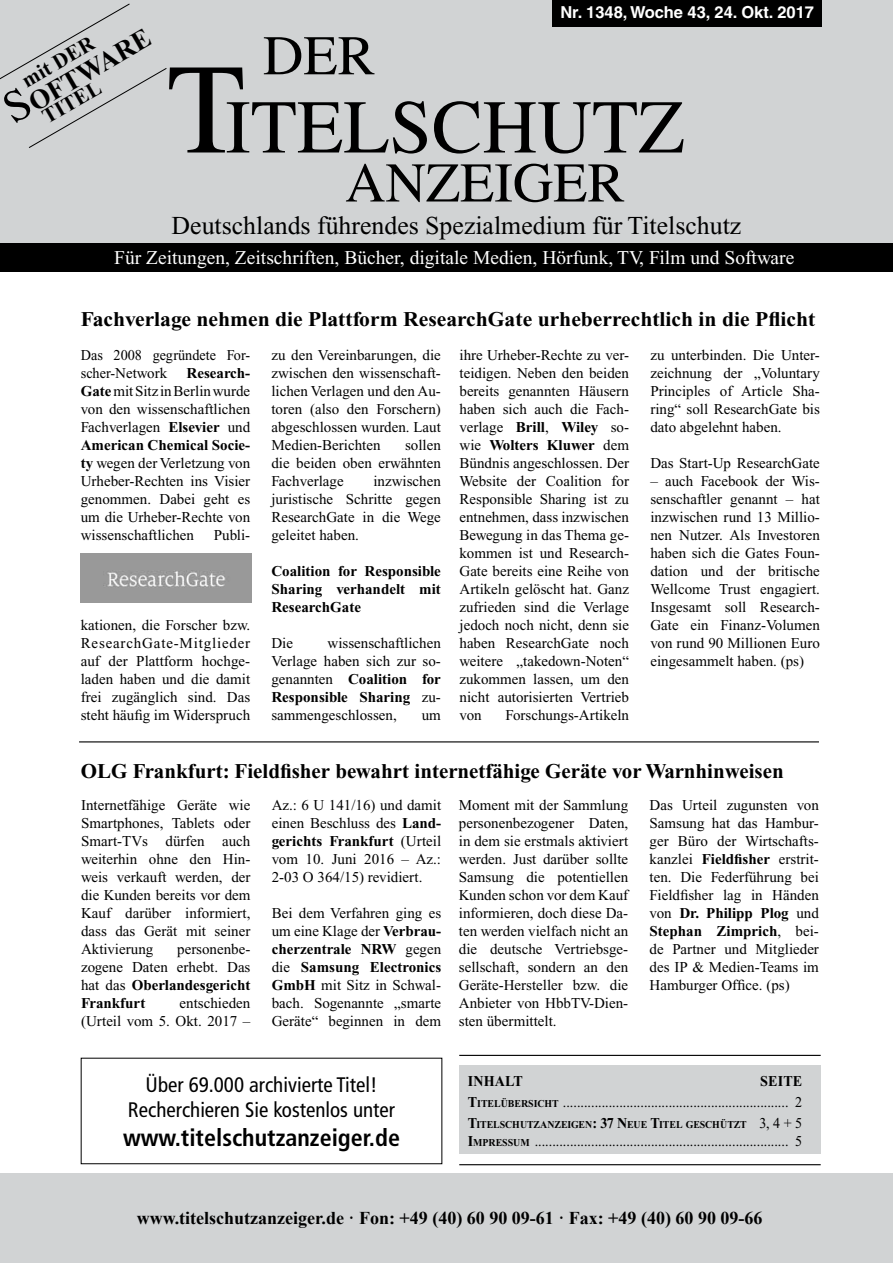
<style>
.page{position:relative;width:893px;height:1263px;background:#fff}
.page>*{position:absolute;margin:0;border:0;box-sizing:border-box;transform-origin:0 0}
.t1{font:75.9px "Times";color:#000}
.t2{font:55.95px "Times";color:#000}
.t3{font:700 27px "Times New Roman";color:#000}
.t4{font:25.8px "Times New Roman";color:#000}
.t5{font:700 condensed 24px "Frutiger";color:#000}
.t6{font:700 21px "Times New Roman";color:#000}
.t7{font:condensed 21px/25.2px "Frutiger";color:#000;text-align:center}
.t8{font:700 21px "Times New Roman";color:#000}
.t9{font:19.5px "Times New Roman";color:#fff}
.t10{font:700 18px "Times New Roman";color:#000}
.t11{font:700 16.5px "Helvetica";color:#fff}
.t12{font:15px/18px "Times New Roman";color:#000;text-align:justify}
.t13{font:15px/21px "Times New Roman";color:#000;text-align:right;scale:.94 1}
.t14{font:700 15px/18px "Times New Roman";color:#000;text-align:justify}
.t15{font:15px/18px "Times New Roman";color:#000;scale:.95 1}
.t16{font:700 15px "Times New Roman";color:#000;scale:.94 1}
.t17{font:700 10.5px "Times New Roman";letter-spacing:-.01em;color:#000;scale:.94 1}
.s1{font-family:"Times";font-weight:400;font-size:45px}
.s2{font-size:128.4px}
.s3{font-weight:700}
.s4{font-weight:700;font-size:10.5px}
.s5{font-size:15px}
.s6{font-weight:400;font-size:15px}
</style>
<div class="page">
<div style="left:0;top:0;width:893px;height:254px;background:#d1d3d4"></div>
<div style="left:0;top:243px;width:893px;height:29px;background:#000"></div>
<svg style="left:0;top:3px;width:167px;height:145px"></svg>
<div style="left:0;top:1174px;width:893px;height:89px;background:#d1d3d4"></div>
<div style="left:553px;top:0;width:269px;height:27px;background:#000"></div>
<div style="left:459px;top:1065px;width:362px;height:89px;background:#d1d3d4"></div>
<hr style="left:459px;top:1055px;width:362px;height:1px;background:#000">
<hr style="left:459px;top:1164px;width:362px;height:1px;background:#000">
<hr style="left:79px;top:741px;width:740px;height:1px;background:#000">
<img style="left:81px;top:553px;width:171px;height:50px">
<h3 class="t3" style="left:0;top:99px;width:163px;rotate:-30deg"><span class="s1">S</span>OFTWARE</h3>
<h3 class="t8" style="left:16px;top:69px;width:81px;rotate:-30deg">mit DER</h3>
<h3 class="t8" style="left:36px;top:105px;width:66px;rotate:-30deg">TITEL</h3>
<p class="t11" style="left:560px;top:2px;width:255px">Nr. 1348, Woche 43, 24. Okt. 2017</p>
<h2 class="t2" style="left:263px;top:24px;width:114px">DER</h2>
<h1 class="t1" style="left:167px;top:84px;width:519px"><span class="s2">T</span>ITELSCHUTZ</h1>
<h2 class="t2" style="left:345px;top:151px;width:281px">ANZEIGER</h2>
<h3 class="t4" style="left:172px;top:212px;width:571px">Deutschlands führendes Spezialmedium für Titelschutz</h3>
<h3 class="t9" style="left:114px;top:247px;width:682px">Für Zeitungen, Zeitschriften, Bücher, digitale Medien, Hörfunk, TV, Film und Software</h3>
<h3 class="t6" style="left:81px;top:307px;width:736px">Fachverlage nehmen die Plattform ResearchGate urheberrechtlich in die Pflicht</h3>
<p class="t15" style="left:81px;top:346px;width:180px">Das 2008 gegründete For&shy;scher-Network</p>
<p class="t12" style="left:81px;top:364px;width:171px;text-indent:106px"><span class="s3">Research-Gate</span> mit Sitz in Berlin wurde von den wissenschaftlichen Fachverlagen <span class="s3">Elsevier</span> und <span class="s3">American Chemical Socie&shy;ty</span> wegen der Verletzung von Urheber-Rechten ins Visier genommen. Dabei geht es um die Urheber-Rechte von wissenschaftlichen</p>
<p class="t12" style="left:214px;top:526px;width:38px">Publi-</p>
<p class="t12" style="left:81px;top:616px;width:171px">kationen, die Forscher bzw.<br>ResearchGate-Mitglieder auf der Plattform hochge&shy;laden haben und die damit frei zugänglich sind. Das steht häufig im Widerspruch</p>
<p class="t12" style="left:271px;top:346px;width:171px">zu den Vereinbarungen, die zwischen den wissenschaft&shy;lichen Verlagen und den Au&shy;toren (also den Forschern) abgeschlossen wurden. Laut Medien-Berichten</p>
<p class="t12" style="left:271px;top:436px;width:171px;text-indent:134px">sollen die beiden oben erwähnten Fachverlage</p>
<p class="t12" style="left:271px;top:472px;width:171px;text-indent:102px">inzwischen juristische Schritte gegen ResearchGate in die Wege geleitet haben.</p>
<p class="t14" style="left:271px;top:562px;width:171px">Coalition for Responsible Sharing verhandelt mit ResearchGate</p>
<p class="t12" style="left:271px;top:634px;width:23px">Die</p>
<p class="t12" style="left:271px;top:634px;width:171px;text-indent:56px">wissenschaftlichen Verlage haben sich zur so&shy;genannten <span class="s3">Coalition for Responsible Sharing</span> zu&shy;sammengeschlossen,</p>
<p class="t12" style="left:422px;top:706px;width:21px">um</p>
<p class="t12" style="left:459px;top:346px;width:171px">ihre Urheber-Rechte zu ver&shy;teidigen. Neben den beiden bereits genannten Häusern haben sich auch die Fach&shy;verlage <span class="s3">Brill</span>, <span class="s3">Wiley</span> so&shy;wie <span class="s3">Wolters Kluwer</span> dem Bündnis angeschlossen. Der Website der Coalition for Responsible Sharing ist zu entnehmen, dass inzwischen Bewegung in das Thema ge&shy;kommen ist und Research-Gate bereits eine Reihe von Artikeln gelöscht hat. Ganz zufrieden sind die Verlage jedoch noch nicht, denn sie haben ResearchGate noch weitere „takedown-Noten“ zukommen lassen, um den nicht autorisierten Vertrieb von</p>
<p class="t12" style="left:505px;top:706px;width:125px">Forschungs-Artikeln</p>
<p class="t12" style="left:650px;top:346px;width:171px">zu unterbinden. Die Unter&shy;zeichnung der „Voluntary Principles of Article Sha&shy;ring“ soll ResearchGate bis dato abgelehnt haben.</p>
<p class="t12" style="left:650px;top:454px;width:171px">Das Start-Up ResearchGate</p>
<p class="t12" style="left:650px;top:472px;width:171px">– auch Facebook der Wis&shy;senschaftler genannt – hat inzwischen rund 13 Millio&shy;nen Nutzer. Als Investoren haben sich die Gates Foun&shy;dation und der britische Wellcome Trust engagiert.<br>Insgesamt soll Research-Gate ein Finanz-Volumen von rund 90 Millionen Euro eingesammelt haben. (ps)</p>
<h3 class="t6" style="left:81px;top:759px;width:704px">OLG Frankfurt: Fieldfisher bewahrt internetfähige Geräte vor Warnhinweisen</h3>
<p class="t12" style="left:81px;top:796px;width:171px">Internetfähige Geräte wie Smartphones, Tablets oder Smart-TVs dürfen auch weiterhin ohne den Hin&shy;weis verkauft werden, der die Kunden bereits vor dem Kauf darüber informiert, dass das Gerät mit seiner Aktivierung</p>
<p class="t12" style="left:459px;top:796px;width:171px">Moment mit der Sammlung personenbezogener Daten, in dem sie erstmals aktiviert werden. Just darüber sollte Samsung die potentiellen Kunden schon vor dem Kauf informieren, doch diese Da&shy;ten werden vielfach nicht an die deutsche Vertriebsge&shy;sellschaft, sondern an den Geräte-Hersteller bzw. die Anbieter von HbbTV-Dien&shy;sten übermittelt.</p>
<p class="t12" style="left:649px;top:796px;width:171px">Das Urteil zugunsten von Samsung hat das Hambur&shy;ger Büro der Wirtschafts&shy;kanzlei <span class="s3">Fieldfisher</span> erstrit&shy;ten. Die Federführung bei Fieldfisher lag in Händen von <span class="s3">Dr. Philipp Plog</span> und <span class="s3">Stephan Zimprich</span>, bei&shy;de Partner und Mitglieder des IP &amp; Medien-Teams im Hamburger Office. (ps)</p>
<p class="t12" style="left:272px;top:796px;width:171px">Az.: 6 U 141/16) und damit einen Beschluss des <span class="s3">Land&shy;gerichts Frankfurt</span> (Urteil vom 10. Juni 2016 – Az.:<br>2-03 O 364/15) revidiert.</p>
<p class="t12" style="left:272px;top:904px;width:171px">Bei dem Verfahren ging es um eine Klage der <span class="s3">Verbrau&shy;cherzentrale NRW</span> gegen die <span class="s3">Samsung Electronics GmbH</span> mit Sitz in Schwal&shy;bach. Sogenannte „smarte Geräte“ beginnen in dem</p>
<p class="t12" style="left:81px;top:940px;width:171px;text-indent:96px">personenbe&shy;zogene Daten erhebt. Das hat das <span class="s3">Oberlandesgericht Frankfurt</span></p>
<p class="t12" style="left:81px;top:994px;width:171px;text-align:right">entschieden<br>(Urteil vom 5. Okt. 2017 –</p>
<h3 class="t7" style="left:128px;top:1072px;width:269px">Über 69.000 archivierte Titel!<br>Recherchieren Sie kostenlos unter</h3>
<h3 class="t5" style="left:123px;top:1123px;width:278px">www.titelschutzanzeiger.de</h3>
<p class="t13" style="left:468px;top:1070px;width:357px"><span class="s3">Seite<br></span><span class="s3">T</span><span class="s4">ITELÜBERSICHT</span> ................................................................ 2</p>
<p class="t17" style="left:468px;top:1118px;width:357px"><span class="s5">T</span>ITELSCHUTZANZEIGEN<span class="s5">: 37 N</span>EUE <span class="s5">T</span>ITEL GESCHÜTZT <span class="s6">3, 4 + 5</span></p>
<p class="t13" style="left:468px;top:1130px;width:357px"><span class="s3">I</span><span class="s4">MPRESSUM</span> ........................................................................ 5</p>
<p class="t16" style="left:468px;top:1072px;width:60px">Inhalt</p>
<p class="t10" style="left:137px;top:1205px;width:627px">www.titelschutzanzeiger.de · Fon: +49 (40) 60 90 09-61 · Fax: +49 (40) 60 90 09-66</p>
</div>
